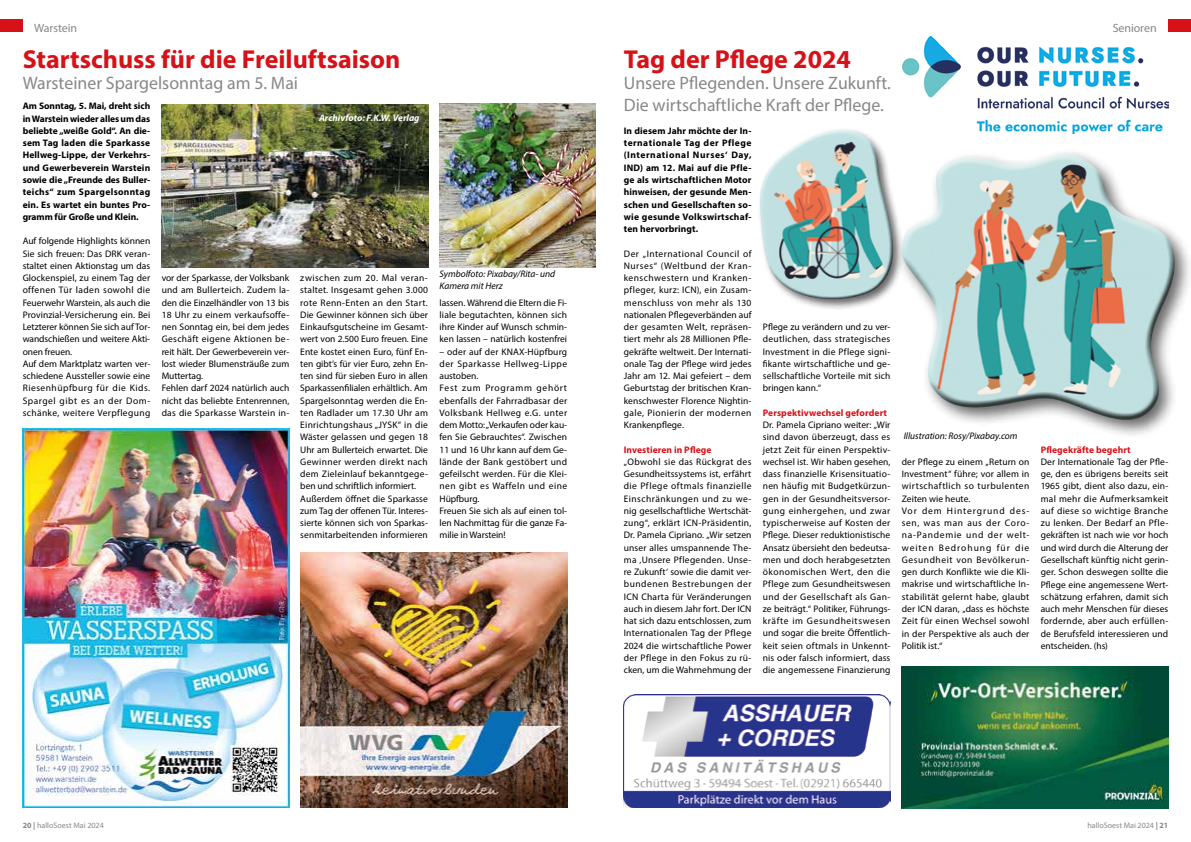
<style>
.page{position:relative;width:1191px;height:842px;background:#fff}
.page>*{position:absolute;margin:0;border:0;box-sizing:border-box;transform-origin:0 0}
.t1{font:700 26px "Myriad Pro";color:#d71117}
.t2{font:18px/21.6px "Myriad Pro";color:#878787}
.t3{font:12px "Myriad Pro";letter-spacing:-.005em;color:#878787}
.t4{font:9.5px/12.3px "Myriad Pro";letter-spacing:.01em;color:#000;text-align:justify}
.t5{font:700 9.5px/12.3px "Myriad Pro";letter-spacing:.01em;color:#000;text-align:justify}
.t6{font:italic 9.5px/11.4px "Myriad Pro";color:#000}
.t7{font:700 9.5px "Myriad Pro";letter-spacing:.01em;color:#d71117}
.t8{font:italic 700 9.5px "Myriad Pro";color:#fff}
.t9{font:8px "Myriad Pro";color:#878787}
.s1{font-weight:700}
</style>
<div class="page">
<div style="left:0;top:19px;width:23px;height:13px;background:#d71117"></div>
<div style="left:1168px;top:19px;width:23px;height:13px;background:#d71117"></div>
<img style="left:23px;top:428px;width:266px;height:380px">
<img style="left:300px;top:553px;width:267px;height:255px">
<img style="left:439px;top:103px;width:157px;height:164px">
<img style="left:162px;top:104px;width:266px;height:163px">
<img style="left:624px;top:695px;width:266px;height:113px">
<img style="left:902px;top:37px;width:266px;height:96px">
<div style="left:756px;top:126px;width:119px;height:147px;background:#fff;opacity:.75"></div>
<div style="left:767px;top:141px;width:129px;height:162px;background:#000;opacity:.75"></div>
<img style="left:884px;top:133px;width:304px;height:302px">
<div style="left:894px;top:147px;width:279px;height:242px;background:#fff;opacity:.75"></div>
<div style="left:900px;top:168px;width:281px;height:258px;background:#000;opacity:.75"></div>
<img style="left:901px;top:666px;width:267px;height:142px">
<p class="t3" style="left:34px;top:20px;width:45px">Warstein</p>
<p class="t3" style="left:1112px;top:20px;width:45px">Senioren</p>
<h1 class="t1" style="left:23px;top:42px;width:379px">Startschuss für die Freiluftsaison</h1>
<h2 class="t2" style="left:23px;top:72px;width:277px">Warsteiner Spargelsonntag am 5. Mai</h2>
<p class="t5" style="left:23px;top:100px;width:129px">Am Sonntag, 5. Mai, dreht sich in Warstein wieder alles um das beliebte „weiße Gold“. An die&shy;sem Tag laden die Sparkasse Hellweg-Lippe, der Verkehrs&shy;und Gewerbeverein Warstein sowie die „Freunde des Buller&shy;teichs“ zum Spargelsonntag ein. Es wartet ein buntes Pro&shy;gramm für Große und Klein.</p>
<p class="t4" style="left:23px;top:235px;width:129px;text-align:left">Auf folgende Highlights können<br>Sie sich freuen: Das DRK veran&shy;staltet einen Aktionstag um das<br>Glockenspiel, zu einem Tag der offenen Tür laden sowohl die<br>Feuerwehr Warstein, als auch die<br>Provinzial-Versicherung ein. Bei<br>Letzterer können Sie sich auf Tor&shy;wandschießen und weitere Akti&shy;onen freuen.<br>Auf dem Marktplatz warten ver&shy;schiedene Aussteller sowie eine<br>Riesenhüpfburg für die Kids.<br>Spargel gibt es an der Dom&shy;schänke, weitere Verpflegung</p>
<p class="t8" style="left:319px;top:111px;width:102px">Archivfoto: F.K.W. Verlag</p>
<p class="t4" style="left:162px;top:272px;width:129px;text-align:left">vor der Sparkasse, der Volksbank und am Bullerteich. Zudem la&shy;den die Einzelhändler von 13 bis<br>18 Uhr zu einem verkaufsoffe&shy;nen Sonntag ein, bei dem jedes<br>Geschäft eigene Aktionen be&shy;reit hält. Der Gewerbeverein ver&shy;lost wieder Blumensträuße zum<br>Muttertag.<br>Fehlen darf 2024 natürlich auch nicht das beliebte Entenrennen, das die Sparkasse Warstein in-</p>
<p class="t4" style="left:300px;top:272px;width:129px;text-align:left">zwischen zum 20. Mal veran&shy;staltet. Insgesamt gehen 3.000 rote Renn-Enten an den Start.<br>Die Gewinner können sich über<br>Einkaufsgutscheine im Gesamt&shy;wert von 2.500 Euro freuen. Eine<br>Ente kostet einen Euro, fünf En&shy;ten gibt’s für vier Euro, zehn En&shy;ten sind für sieben Euro in allen<br>Sparkassenfilialen erhältlich. Am<br>Spargelsonntag werden die En&shy;ten Radlader um 17.30 Uhr am<br>Einrichtungshaus „JYSK“ in die<br>Wäster gelassen und gegen 18<br>Uhr am Bullerteich erwartet. Die<br>Gewinner werden direkt nach dem Zieleinlauf bekanntgege&shy;ben und schriftlich informiert.<br>Außerdem öffnet die Sparkasse zum Tag der offenen Tür. Interes&shy;sierte können sich von Sparkas&shy;senmitarbeitenden informieren</p>
<p class="t6" style="left:439px;top:268px;width:117px">Symbolfoto: Pixabay/Rita- und<br>Kamera mit Herz</p>
<p class="t4" style="left:439px;top:296px;width:129px">lassen. Während die Eltern die Fi&shy;liale begutachten, können sich ihre Kinder auf Wunsch schmin&shy;ken lassen – natürlich kostenfrei</p>
<p class="t4" style="left:439px;top:345px;width:129px;text-align:left">– oder auf der KNAX-Hüpfburg der Sparkasse Hellweg-Lippe austoben.<br>Fest zum Programm gehört ebenfalls der Fahrradbasar der<br>Volksbank Hellweg e.G. unter dem Motto: „Verkaufen oder kau&shy;fen Sie Gebrauchtes“. Zwischen<br>11 und 16 Uhr kann auf dem Ge&shy;lände der Bank gestöbert und gefeilscht werden. Für die Klei&shy;nen gibt es Waffeln und eine<br>Hüpfburg.<br>Freuen Sie sich als auf einen tol&shy;len Nachmittag für die ganze Fa&shy;milie in Warstein!</p>
<h1 class="t1" style="left:624px;top:42px;width:229px">Tag der Pflege 2024</h1>
<h2 class="t2" style="left:624px;top:72px;width:268px">Unsere Pflegenden. Unsere Zukunft.<br>Die wirtschaftliche Kraft der Pflege.</h2>
<p class="t5" style="left:624px;top:124px;width:129px">In diesem Jahr möchte der In&shy;ternationale Tag der Pflege (International Nurses‘ Day, IND) am 12. Mai auf die Pfle&shy;ge als wirtschaftlichen Motor hinweisen, der gesunde Men&shy;schen und Gesellschaften so&shy;wie gesunde Volkswirtschaf&shy;ten hervorbringt.</p>
<p class="t4" style="left:624px;top:247px;width:129px">Der „International Council of Nurses“ (Weltbund der Kran&shy;kenschwestern und Kranken&shy;pfleger, kurz: ICN), ein Zusam&shy;menschluss von mehr als 130 nationalen Pflegeverbänden auf der gesamten Welt, repräsen&shy;tiert mehr als 28 Millionen Pfle&shy;gekräfte weltweit. Der Internati&shy;onale Tag der Pflege wird jedes Jahr am 12. Mai gefeiert – dem Geburtstag der britischen Kran&shy;kenschwester Florence Nightin&shy;gale, Pionierin der modernen Krankenpflege.</p>
<p class="t7" style="left:624px;top:443px;width:89px">Investieren in Pflege</p>
<p class="t4" style="left:624px;top:455px;width:129px">„Obwohl sie das Rückgrat des Gesundheitssystems ist, erfährt die Pflege oftmals finanzielle Einschränkungen und zu we&shy;nig gesellschaftliche Wertschät&shy;zung“, erklärt ICN-Präsidentin, Dr. Pamela Cipriano. „Wir setzen unser alles umspannende The&shy;ma ‚Unsere Pflegenden. Unse&shy;re Zukunft‘ sowie die damit ver&shy;bundenen Bestrebungen der ICN Charta für Veränderungen auch in diesem Jahr fort. Der ICN hat sich dazu entschlossen, zum Internationalen Tag der Pflege 2024 die wirtschaftliche Power der Pflege in den Fokus zu rü&shy;cken, um die Wahrnehmung der</p>
<p class="t4" style="left:763px;top:321px;width:129px">Pflege zu verändern und zu ver&shy;deutlichen, dass strategisches Investment in die Pflege signi&shy;fikante wirtschaftliche und ge&shy;sellschaftliche Vorteile mit sich bringen kann.“</p>
<p class="t7" style="left:763px;top:406px;width:126px">Perspektivwechsel gefordert</p>
<p class="t4" style="left:763px;top:419px;width:129px">Dr. Pamela Cipriano weiter: „Wir sind davon überzeugt, dass es jetzt Zeit für einen Perspektiv&shy;wechsel ist. Wir haben gesehen, dass finanzielle Krisensituatio&shy;nen häufig mit Budgetkürzun&shy;gen in der Gesundheitsversor&shy;gung einhergehen, und zwar typischerweise auf Kosten der Pflege. Dieser reduktionistische Ansatz übersieht den bedeutsa&shy;men und doch herabgesetzten ökonomischen Wert, den die Pflege zum Gesundheitswesen und der Gesellschaft als Gan&shy;ze beiträgt.“ Politiker, Führungs&shy;kräfte im Gesundheitswesen und sogar die breite Öffentlich&shy;keit seien oftmals in Unkennt&shy;nis oder falsch informiert, dass die angemessene Finanzierung</p>
<p class="t6" style="left:903px;top:430px;width:115px">Illustration: Rosy/Pixabay.com</p>
<p class="t4" style="left:901px;top:455px;width:129px;text-align:left">der Pflege zu einem „Return on<br>Investment“ führe; vor allem in wirtschaftlich so turbulenten<br>Zeiten wie heute.<br>Vor dem Hintergrund des&shy;sen, was man aus der Coro&shy;na-Pandemie und der welt&shy;weiten Bedrohung für die<br>Gesundheit von Bevölkerun&shy;gen durch Konflikte wie die Kli&shy;makrise und wirtschaftliche In&shy;stabilität gelernt habe, glaubt der ICN daran, „dass es höchste<br>Zeit für einen Wechsel sowohl in der Perspektive als auch der<br>Politik ist.“</p>
<p class="t7" style="left:1040px;top:443px;width:91px">Pflegekräfte begehrt</p>
<p class="t4" style="left:1040px;top:455px;width:129px">Der Internationale Tag der Pfle&shy;ge, den es übrigens bereits seit 1965 gibt, dient also dazu, ein&shy;mal mehr die Aufmerksamkeit auf diese so wichtige Branche zu lenken. Der Bedarf an Pfle&shy;gekräften ist nach wie vor hoch und wird durch die Alterung der Gesellschaft künftig nicht gerin&shy;ger. Schon deswegen sollte die Pflege eine angemessene Wert&shy;schätzung erfahren, damit sich auch mehr Menschen für dieses fordernde, aber auch erfüllen&shy;de Berufsfeld interessieren und entscheiden. (hs)</p>
<p class="t9" style="left:23px;top:821px;width:83px"><span class="s1">20 |</span> halloSoest Mai 2024</p>
<p class="t9" style="left:1087px;top:821px;width:82px">halloSoest Mai 2024 <span class="s1">| 21</span></p>
</div>
